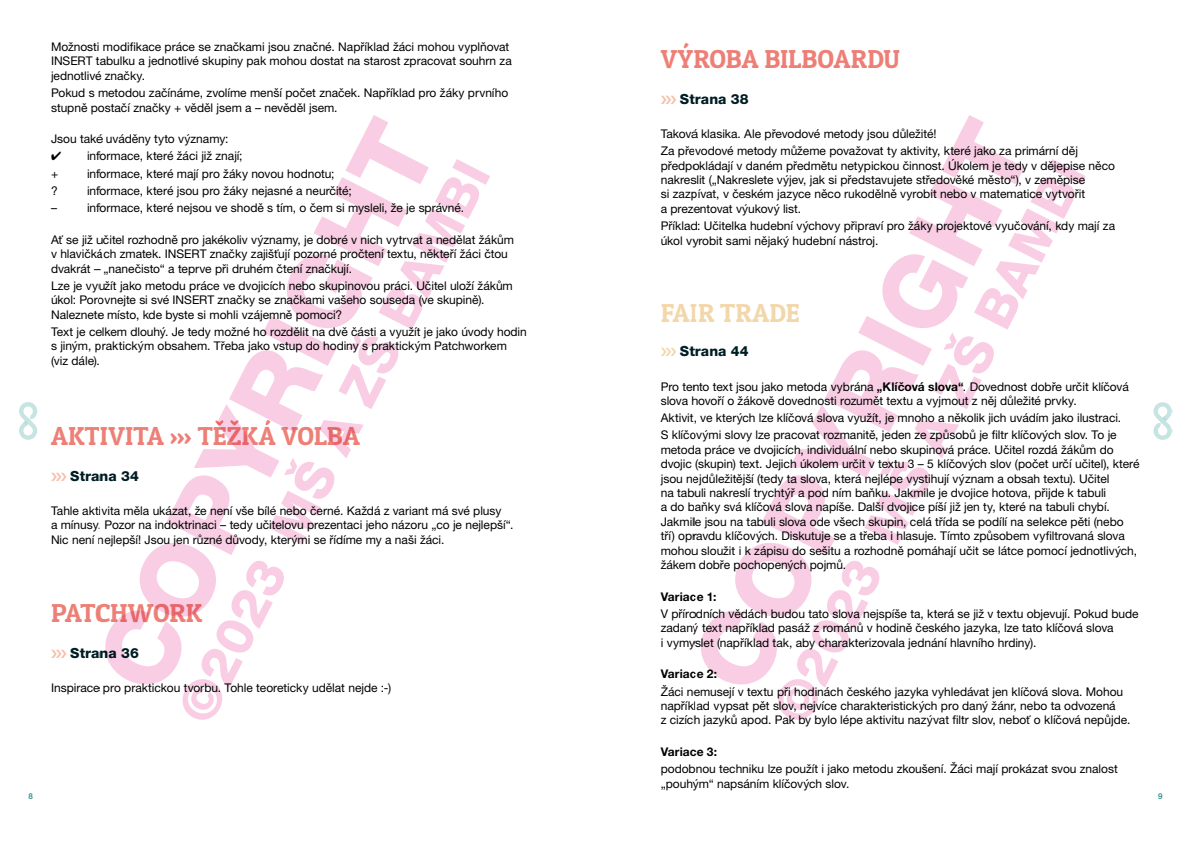
<style>
.page{position:relative;width:1191px;height:842px;background:#fff}
.page>*{position:absolute;margin:0;border:0;box-sizing:border-box;transform-origin:0 0}
.t1{font:26px "Patua One";color:#ed7f76}
.t2{font:26px "Patua One";letter-spacing:.005em;color:#f2d7aa}
.t3{font:800 14px "Helvetica Neue LT Pro";letter-spacing:.005em;color:#001d24}
.t4{font:12px/14.4px "Helvetica Neue LT Pro";letter-spacing:-.005em;color:#000}
.t5{font:700 12px "Helvetica Neue LT Pro";letter-spacing:.005em;color:#000}
.t6{font:500 8px "Helvetica Neue LT Pro";color:#1d8880}
.s1{font-weight:700}
</style>
<div class="page">
<svg style="left:19px;top:402px;width:18px;height:38px"></svg>
<svg style="left:1153px;top:402px;width:18px;height:38px"></svg>
<svg style="left:182px;top:159px;width:308px;height:561px"></svg>
<svg style="left:105px;top:115px;width:324px;height:574px"></svg>
<svg style="left:778px;top:159px;width:307px;height:561px"></svg>
<svg style="left:700px;top:115px;width:324px;height:574px"></svg>
<p class="t4" style="left:51px;top:39px;width:462px">Možnosti modifikace práce se značkami jsou značné. Například žáci mohou vyplňovat<br>INSERT tabulku a jednotlivé skupiny pak mohou dostat na starost zpracovat souhrn za jednotlivé značky.</p>
<p class="t4" style="left:51px;top:85px;width:459px">Pokud s metodou začínáme, zvolíme menší počet značek. Například pro žáky prvního stupně postačí značky + věděl jsem a – nevěděl jsem.</p>
<p class="t4" style="left:51px;top:132px;width:179px">Jsou také uváděny tyto významy:</p>
<p class="t4" style="left:51px;top:147px;width:193px;line-height:17.2px">✔ informace, které žáci již znají; +</p>
<p class="t4" style="left:87px;top:166px;width:249px">informace, které mají pro žáky novou hodnotu;</p>
<p class="t4" style="left:51px;top:183px;width:8px">?</p>
<p class="t4" style="left:87px;top:183px;width:266px">informace, které jsou pro žáky nejasné a neurčité;</p>
<p class="t4" style="left:51px;top:200px;width:7px">–</p>
<p class="t4" style="left:87px;top:200px;width:379px">informace, které nejsou ve shodě s tím, o čem si mysleli, že je správné.</p>
<p class="t4" style="left:51px;top:232px;width:464px">Ať se již učitel rozhodně pro jakékoliv významy, je dobré v nich vytrvat a nedělat žákům v hlavičkách zmatek. INSERT značky zajišťují pozorné pročtení textu, někteří žáci čtou dvakrát – „nanečisto“ a teprve při druhém čtení značkují.</p>
<p class="t4" style="left:51px;top:278px;width:463px">Lze je využít jako metodu práce ve dvojicích nebo skupinovou práci. Učitel uloží žákům úkol: Porovnejte si své INSERT značky se značkami vašeho souseda (ve skupině).<br>Naleznete místo, kde byste si mohli vzájemně pomoci?</p>
<p class="t4" style="left:51px;top:324px;width:477px">Text je celkem dlouhý. Je tedy možné ho rozdělit na dvě části a využít je jako úvody hodin s jiným, praktickým obsahem. Třeba jako vstup do hodiny s praktickým Patchworkem (viz dále).</p>
<h1 class="t1" style="left:51px;top:420px;width:310px">AKTIVITA ››› TEŽKÁ VOLBA</h1>
<p class="t3" style="left:70px;top:467px;width:70px">Strana 34</p>
<p class="t4" style="left:51px;top:503px;width:464px">Tahle aktivita měla ukázat, že není vše bílé nebo černé. Každá z variant má své plusy<br>a mínusy. Pozor na indoktrinaci – tedy učitelovu prezentaci jeho názoru „co je nejlepší“.<br>Nic není nejlepší! Jsou jen různé důvody, kterými se řídíme my a naši žáci.</p>
<h1 class="t1" style="left:51px;top:597px;width:153px">PATCHWORK</h1>
<p class="t3" style="left:70px;top:644px;width:70px">Strana 36</p>
<p class="t4" style="left:51px;top:681px;width:342px">Inspirace pro praktickou tvorbu. Tohle teoreticky udělat nejde :-)</p>
<h1 class="t1" style="left:660px;top:43px;width:241px">VÝROBA BILBOARDU</h1>
<p class="t3" style="left:680px;top:90px;width:70px">Strana 38</p>
<p class="t4" style="left:660px;top:125px;width:419px;line-height:17.2px">Taková klasika. Ale převodové metody jsou důležité!<br>Za převodové metody můžeme považovat ty aktivity, které jako za primární děj</p>
<p class="t4" style="left:660px;top:158px;width:456px">předpokládají v daném předmětu netypickou činnost. Úkolem je tedy v dějepise něco nakreslit („Nakreslete výjev, jak si představujete středověké město“), v zeměpise<br>si zazpívat, v českém jazyce něco rukodělně vyrobit nebo v matematice vytvořit<br>a prezentovat výukový list.</p>
<p class="t4" style="left:660px;top:218px;width:456px">Příklad: Učitelka hudební výchovy připraví pro žáky projektové vyučování, kdy mají za úkol vyrobit sami nějaký hudební nástroj.</p>
<h1 class="t2" style="left:660px;top:296px;width:140px">FAIR TRADE</h1>
<p class="t3" style="left:680px;top:343px;width:70px">Strana 44</p>
<p class="t4" style="left:660px;top:379px;width:469px">Pro tento text jsou jako metoda vybrána <span class="s1">„Klíčová slova“</span>. Dovednost dobře určit klíčová slova hovoří o žákově dovednosti rozumět textu a vyjmout z něj důležité prvky.</p>
<p class="t4" style="left:660px;top:409px;width:462px;line-height:17.2px">Aktivit, ve kterých lze klíčová slova využít, je mnoho a několik jich uvádím jako ilustraci.<br>S klíčovými slovy lze pracovat rozmanitě, jeden ze způsobů je filtr klíčových slov. To je</p>
<p class="t4" style="left:660px;top:442px;width:480px">metoda práce ve dvojicích, individuální nebo skupinová práce. Učitel rozdá žákům do dvojic (skupin) text. Jejich úkolem určit v textu 3 – 5 klíčových slov (počet určí učitel), které jsou nejdůležitější (tedy ta slova, která nejlépe vystihují význam a obsah textu). Učitel<br>na tabuli nakreslí trychtýř a pod ním baňku. Jakmile je dvojice hotova, přijde k tabuli<br>a do baňky svá klíčová slova napíše. Další dvojice píší již jen ty, které na tabuli chybí.<br>Jakmile jsou na tabuli slova ode všech skupin, celá třída se podílí na selekce pěti (nebo tří) opravdu klíčových. Diskutuje se a třeba i hlasuje. Tímto způsobem vyfiltrovaná slova mohou sloužit i k zápisu do sešitu a rozhodně pomáhají učit se látce pomocí jednotlivých, žákem dobře pochopených pojmů.</p>
<p class="t5" style="left:660px;top:589px;width:57px">Variace 1:</p>
<p class="t4" style="left:660px;top:606px;width:479px">V přírodních vědách budou tato slova nejspíše ta, která se již v textu objevují. Pokud bude zadaný text například pasáž z románů v hodině českého jazyka, lze tato klíčová slova<br>i vymyslet (například tak, aby charakterizovala jednání hlavního hrdiny).</p>
<p class="t5" style="left:660px;top:667px;width:58px">Variace 2:</p>
<p class="t4" style="left:660px;top:684px;width:471px">Žáci nemusejí v textu při hodinách českého jazyka vyhledávat jen klíčová slova. Mohou například vypsat pět slov, nejvíce charakteristických pro daný žánr, nebo ta odvozená<br>z cizích jazyků apod. Pak by bylo lépe aktivitu nazývat filtr slov, neboť o klíčová nepůjde.</p>
<p class="t5" style="left:660px;top:744px;width:58px">Variace 3:</p>
<p class="t4" style="left:660px;top:761px;width:459px">podobnou techniku lze použít i jako metodu zkoušení. Žáci mají prokázat svou znalost „pouhým“ napsáním klíčových slov.</p>
<p class="t6" style="left:28px;top:792px;width:6px">8</p>
<p class="t6" style="left:1158px;top:792px;width:6px">9</p>
</div>
